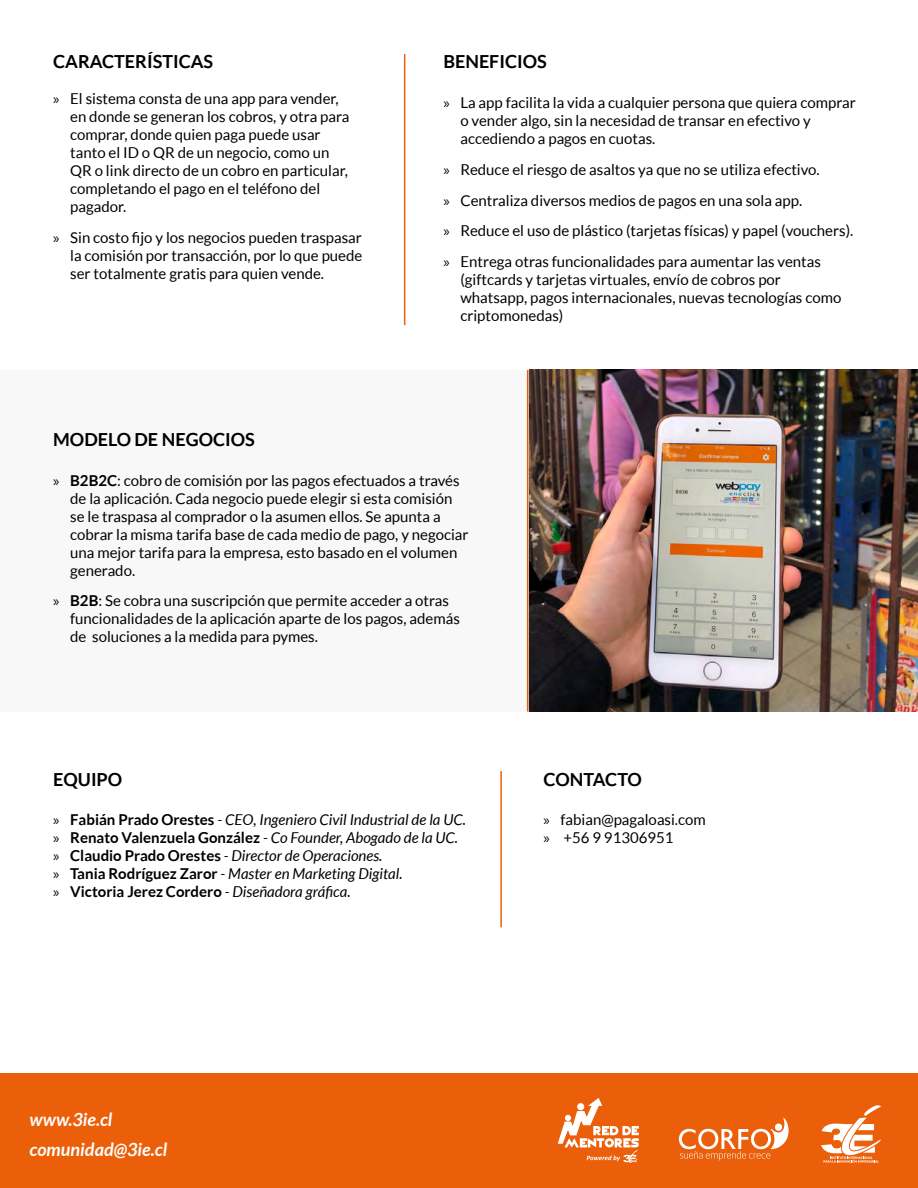
<style>
.page{position:relative;width:918px;height:1188px;background:#fff}
.page>*{position:absolute;margin:0;border:0;box-sizing:border-box;transform-origin:0 0}
.t1{font:700 18px "Lato";color:#000}
.t2{font:italic 700 18px/30.2px "Lato";color:#fff}
.t3{font:15px/18px "Lato";color:#000}
.t4{font:italic 15px/18px "Lato";color:#000}
.s1{font-family:"Myriad Pro"}
.s2{font-weight:700}
.s3{font-family:"Myriad Pro";font-style:normal}
.s4{font-weight:700;font-style:normal}
</style>
<div class="page">
<div style="left:1px;top:370px;width:916px;height:341px;background:#f8f8f8"></div>
<img style="left:529px;top:370px;width:388px;height:341px">
<hr style="left:404px;top:54px;width:1px;height:271px;background:#eb5f0a">
<hr style="left:527px;top:370px;width:1px;height:341px;background:#eb5f0a">
<hr style="left:500px;top:771px;width:2px;height:156px;background:#eb5f0a">
<div style="left:0;top:1074px;width:918px;height:114px;background:#eb5f0a"></div>
<svg style="left:679px;top:1118px;width:110px;height:43px"></svg>
<svg style="left:821px;top:1105px;width:60px;height:58px"></svg>
<svg style="left:558px;top:1098px;width:81px;height:65px"></svg>
<p class="t1" style="left:53px;top:52px;width:161px">CARACTERÍSTICAS</p>
<p class="t3" style="left:70px;top:90px;width:281px;text-indent:-17px"><span class="s1">»</span> El sistema consta de una app para vender, en donde se generan los cobros, y otra para comprar, donde quien paga puede usar tanto el ID o QR de un negocio, como un QR o link directo de un cobro en particular, completando el pago en el teléfono del pagador.</p>
<p class="t3" style="left:70px;top:229px;width:294px;text-align:justify;text-indent:-17px"><span class="s1">»</span> Sin costo fijo y los negocios pueden traspasar la comisión por transacción, por lo que puede ser totalmente gratis para quien vende.</p>
<p class="t1" style="left:443px;top:52px;width:105px">BENEFICIOS</p>
<p class="t3" style="left:460px;top:94px;width:397px;text-indent:-17px"><span class="s1">»</span> La app facilita la vida a cualquier persona que quiera comprar o vender algo, sin la necesidad de transar en efectivo y accediendo a pagos en cuotas.</p>
<p class="t3" style="left:443px;top:154px;width:411px;line-height:30.8px"><span class="s1">»</span> Reduce el riesgo de asaltos ya que no se utiliza efectivo.<br><span class="s1">»</span> Centraliza diversos medios de pagos en una sola app.<br><span class="s1">»</span> Reduce el uso de plástico (tarjetas físicas) y papel (vouchers). <span class="s1">»</span> Entrega otras funcionalidades para aumentar las ventas</p>
<p class="t3" style="left:460px;top:271px;width:382px">(giftcards y tarjetas virtuales, envío de cobros por whatsapp, pagos internacionales, nuevas tecnologías como criptomonedas)</p>
<p class="t1" style="left:53px;top:429px;width:203px">MODELO DE NEGOCIOS</p>
<p class="t3" style="left:70px;top:471px;width:400px;text-indent:-17px"><span class="s1">»</span> <span class="s2">B2B2C</span>: cobro de comisión por las pagos efectuados a través de la aplicación. Cada negocio puede elegir si esta comisión se le traspasa al comprador o la asumen ellos. Se apunta a cobrar la misma tarifa base de cada medio de pago, y negociar una mejor tarifa para la empresa, esto basado en el volumen generado.</p>
<p class="t3" style="left:70px;top:592px;width:391px;text-indent:-17px"><span class="s1">»</span> <span class="s2">B2B</span>: Se cobra una suscripción que permite acceder a otras funcionalidades de la aplicación aparte de los pagos, además de soluciones a la medida para pymes.</p>
<p class="t1" style="left:53px;top:769px;width:71px">EQUIPO</p>
<p class="t4" style="left:53px;top:811px;width:414px"><span class="s3">»</span> <span class="s4">Fabián Prado Orestes</span> - CEO, Ingeniero Civil Industrial de la UC. <span class="s3">»</span> <span class="s4">Renato Valenzuela González</span> - Co Founder, Abogado de la UC. <span class="s3">»</span> <span class="s4">Claudio Prado Orestes</span> - Director de Operaciones.<br><span class="s3">»</span> <span class="s4">Tania Rodríguez Zaror</span> - Master en Marketing Digital.<br><span class="s3">»</span> <span class="s4">Victoria Jerez Cordero</span> - Diseñadora gráfica.</p>
<p class="t1" style="left:544px;top:769px;width:100px">CONTACTO</p>
<p class="t3" style="left:544px;top:811px;width:164px"><span class="s1">»</span> fabian@pagaloasi.com <span class="s1">»</span> +56 9 91306951</p>
<p class="t2" style="left:30px;top:1105px;width:139px">www.3ie.cl comunidad@3ie.cl</p>
</div>
